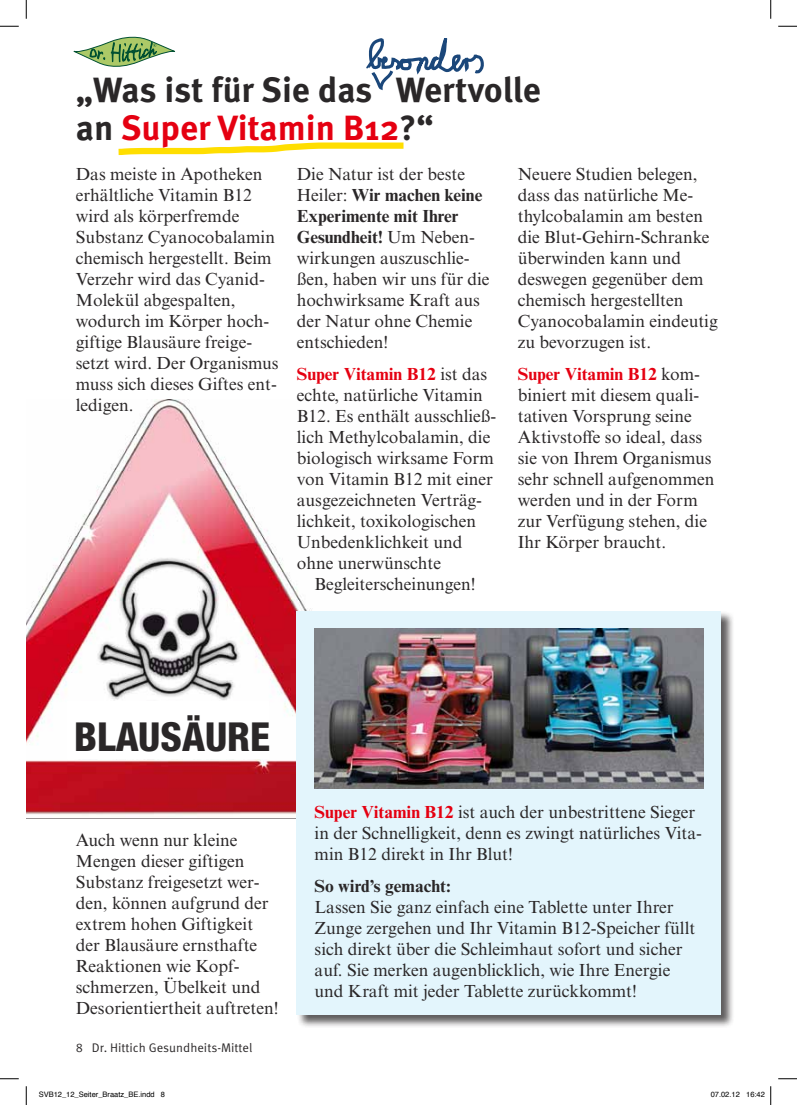
<style>
.page{position:relative;width:797px;height:1105px;background:#fff}
.page>*{position:absolute;margin:0;border:0;box-sizing:border-box;transform-origin:0 0}
.t1{font:800 condensed 40px "Helvetica Neue";color:#2a2728}
.t2{font:700 35px/37.5px "Meta OT";color:#2a2728}
.t3{font:17.5px/21px "Times NRMT Std";color:#2a2728}
.t4{font:700 17.5px "Times NRMT Std";color:#2a2728}
.t5{font:12.5px "Meta OT";color:#2a2728}
.t6{font:7.5px "Helvetica";color:#000}
.s1{color:#e50011}
.s2{font-weight:700}
.s3{font-weight:700;color:#e50011}
</style>
<div class="page">
<img style="left:26px;top:400px;width:286px;height:418px">
<div style="left:67px;top:701px;width:201px;height:58px;background:#fff"></div>
<svg style="left:74px;top:36px;width:410px;height:120px"></svg>
<div style="left:297px;top:611px;width:438px;height:418px;background:#2a2728;opacity:.75"></div>
<div style="left:297px;top:611px;width:424px;height:404px;background:#e3f5fc"></div>
<img style="left:314px;top:629px;width:389px;height:159px">
<svg style="left:0;top:25px;width:19px;height:2px"></svg>
<svg style="left:778px;top:25px;width:19px;height:2px"></svg>
<svg style="left:0;top:1078px;width:19px;height:1px"></svg>
<svg style="left:778px;top:1078px;width:19px;height:1px"></svg>
<svg style="left:25px;top:0;width:2px;height:19px"></svg>
<svg style="left:25px;top:1086px;width:2px;height:19px"></svg>
<svg style="left:770px;top:0;width:1px;height:19px"></svg>
<svg style="left:770px;top:1086px;width:1px;height:19px"></svg>
<h2 class="t2" style="left:76px;top:72px;width:466px">„Was ist für Sie das Wertvolle an <span class="s1">Super Vitamin B12</span>?“</h2>
<p class="t3" style="left:76px;top:164px;width:204px">Das meiste in Apotheken erhältliche Vitamin B12 wird als körperfremde<br>Substanz Cyanocobalamin chemisch hergestellt. Beim<br>Verzehr wird das Cyanid-<br>Molekül abgespalten, wodurch im Körper hoch&shy;giftige Blausäure freige&shy;setzt wird. Der Organismus muss sich dieses Giftes ent-- ledigen.</p>
<p class="t3" style="left:297px;top:164px;width:194px">Die Natur ist der beste<br>Heiler: <span class="s2">Wir machen keine<br>Experimente mit Ihrer<br>Gesundheit!</span> Um Neben&shy;wirkungen auszuschlie&shy;ßen, haben wir uns für die hochwirksame Kraft aus der Natur ohne Chemie entschieden!</p>
<p class="t3" style="left:297px;top:363px;width:201px"><span class="s3">Super Vitamin B12</span> ist das echte, natürliche Vitamin<br>B12. Es enthält ausschließ&shy;lich Methylcobalamin, die biologisch wirksame Form von Vitamin B12 mit einer ausgezeichneten Verträg&shy;lichkeit, toxikologischen<br>Unbedenklichkeit und ohne unerwünschte</p>
<p class="t3" style="left:314px;top:573px;width:163px">Begleiterscheinungen!</p>
<p class="t3" style="left:518px;top:164px;width:201px">Neuere Studien belegen, dass das natürliche Me&shy;thylcobalamin am besten die Blut-Gehirn-Schranke überwinden kann und deswegen gegenüber dem chemisch hergestellten<br>Cyanocobalamin eindeutig zu bevorzugen ist.</p>
<p class="t3" style="left:518px;top:363px;width:198px"><span class="s3">Super Vitamin B12</span> kom&shy;biniert mit diesem quali&shy;tativen Vorsprung seine<br>Aktivstoffe so ideal, dass sie von Ihrem Organismus sehr schnell aufgenommen werden und in der Form zur Verfügung stehen, die<br>Ihr Körper braucht.</p>
<h1 class="t1" style="left:74px;top:711px;width:197px">BLAUSÄURE</h1>
<p class="t3" style="left:76px;top:830px;width:204px">Auch wenn nur kleine<br>Mengen dieser giftigen<br>Substanz freigesetzt wer&shy;den, können aufgrund der extrem hohen Giftigkeit der Blausäure ernsthafte<br>Reaktionen wie Kopf&shy;schmerzen, Übelkeit und<br>Desorientiertheit auftreten!</p>
<p class="t5" style="left:76px;top:1040px;width:178px">8 Dr. Hittich Gesundheits-Mittel</p>
<p class="t3" style="left:314px;top:802px;width:389px"><span class="s3">Super Vitamin B12</span> ist auch der unbestrittene Sieger in der Schnelligkeit, denn es zwingt natürliches Vita&shy;min B12 direkt in Ihr Blut!</p>
<p class="t4" style="left:314px;top:875px;width:138px">So wird’s gemacht:</p>
<p class="t3" style="left:314px;top:896px;width:382px">Lassen Sie ganz einfach eine Tablette unter Ihrer Zunge zergehen und Ihr Vitamin B12-Speicher füllt sich direkt über die Schleimhaut sofort und sicher auf. Sie merken augenblicklich, wie Ihre Energie und Kraft mit jeder Tablette zurückkommt!</p>
<p class="t6" style="left:39px;top:1089px;width:128px">SVB12_12_Seiter_Braatz_BE.indd 8</p>
<p class="t6" style="left:710px;top:1089px;width:56px">07.02.12 16:42</p>
</div>
